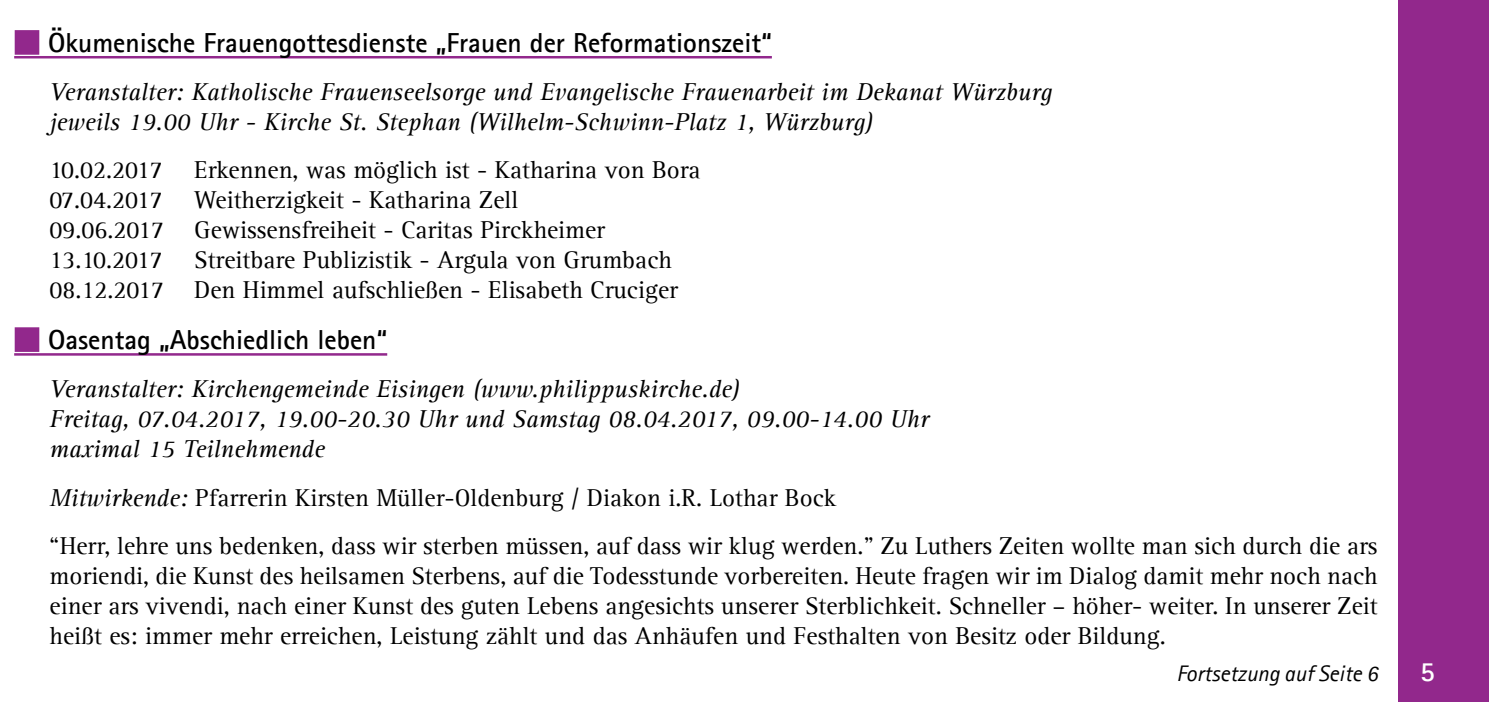
<style>
.page{position:relative;width:1489px;height:702px;background:#fff}
.page>*{position:absolute;margin:0;border:0;box-sizing:border-box;transform-origin:0 0}
.t1{font:700 27.5px "Agfa Rotis Sans Serif";color:#000}
.t2{font:700 27.5px "Agfa Rotis Sans Serif";color:#fff}
.t3{font:25px/30px "Agfa Rotis Serif";color:#000}
.t4{font:italic 25px/30px "Agfa Rotis Serif";color:#000}
.t5{font:italic 22.5px "Agfa Rotis Sans Serif";color:#000}
.s1{font-family:"Arial";font-size:42.5px;color:#92288c}
.s2{font-style:italic}
</style>
<div class="page">
<div style="left:1398px;top:0;width:90px;height:702px;background:#92288c"></div>
<hr style="left:14px;top:56px;width:757px;height:2px;background:#92288c">
<hr style="left:14px;top:353px;width:373px;height:2px;background:#92288c">
<div style="left:15px;top:30px;width:24px;height:25px;border:5px solid #92288c"></div>
<div style="left:15px;top:327px;width:24px;height:25px;border:5px solid #92288c"></div>
<p class="t1" style="left:14px;top:25px;width:759px"><span class="s1">■</span> Ökumenische Frauengottesdienste „Frauen der Reformationszeit“</p>
<p class="t4" style="left:50px;top:78px;width:1003px">Veranstalter: Katholische Frauenseelsorge und Evangelische Frauenarbeit im Dekanat Würzburg jeweils 19.00 Uhr - Kirche St. Stephan (Wilhelm-Schwinn-Platz 1, Würzburg)</p>
<p class="t3" style="left:50px;top:156px;width:115px">10.02.2017</p>
<p class="t3" style="left:194px;top:156px;width:508px">Erkennen, was möglich ist - Katharina von Bora</p>
<p class="t3" style="left:50px;top:186px;width:115px">07.04.2017</p>
<p class="t3" style="left:50px;top:186px;width:557px;text-indent:145px">Weitherzigkeit - Katharina Zell<br>09.06.2017 Gewissensfreiheit - Caritas Pirckheimer<br>13.10.2017</p>
<p class="t3" style="left:50px;top:246px;width:630px;text-align:right">Streitbare Publizistik - Argula von Grumbach<br>08.12.2017 Den Himmel aufschließen - Elisabeth Cruciger</p>
<p class="t1" style="left:14px;top:322px;width:374px"><span class="s1">■</span> Oasentag „Abschiedlich leben“</p>
<p class="t4" style="left:50px;top:375px;width:881px">Veranstalter: Kirchengemeinde Eisingen (www.philippuskirche.de)<br>Freitag, 07.04.2017, 19.00-20.30 Uhr und Samstag 08.04.2017, 09.00-14.00 Uhr maximal 15 Teilnehmende</p>
<p class="t3" style="left:50px;top:474px;width:1329px;line-height:48px"><span class="s2">Mitwirkende:</span> Pfarrerin Kirsten Müller-Oldenburg / Diakon i.R. Lothar Bock<br>“Herr, lehre uns bedenken, dass wir sterben müssen, auf dass wir klug werden.” Zu Luthers Zeiten wollte man sich durch die ars</p>
<p class="t3" style="left:50px;top:561px;width:1329px;text-align:justify">moriendi, die Kunst des heilsamen Sterbens, auf die Todesstunde vorbereiten. Heute fragen wir im Dialog damit mehr noch nach einer ars vivendi, nach einer Kunst des guten Lebens angesichts unserer Sterblichkeit. Schneller – höher- weiter. In unserer Zeit heißt es: immer mehr erreichen, Leistung zählt und das Anhäufen und Festhalten von Besitz oder Bildung.</p>
<p class="t5" style="left:1176px;top:659px;width:203px">Fortsetzung auf Seite 6</p>
<p class="t2" style="left:1419px;top:654px;width:16px">5</p>
</div>
